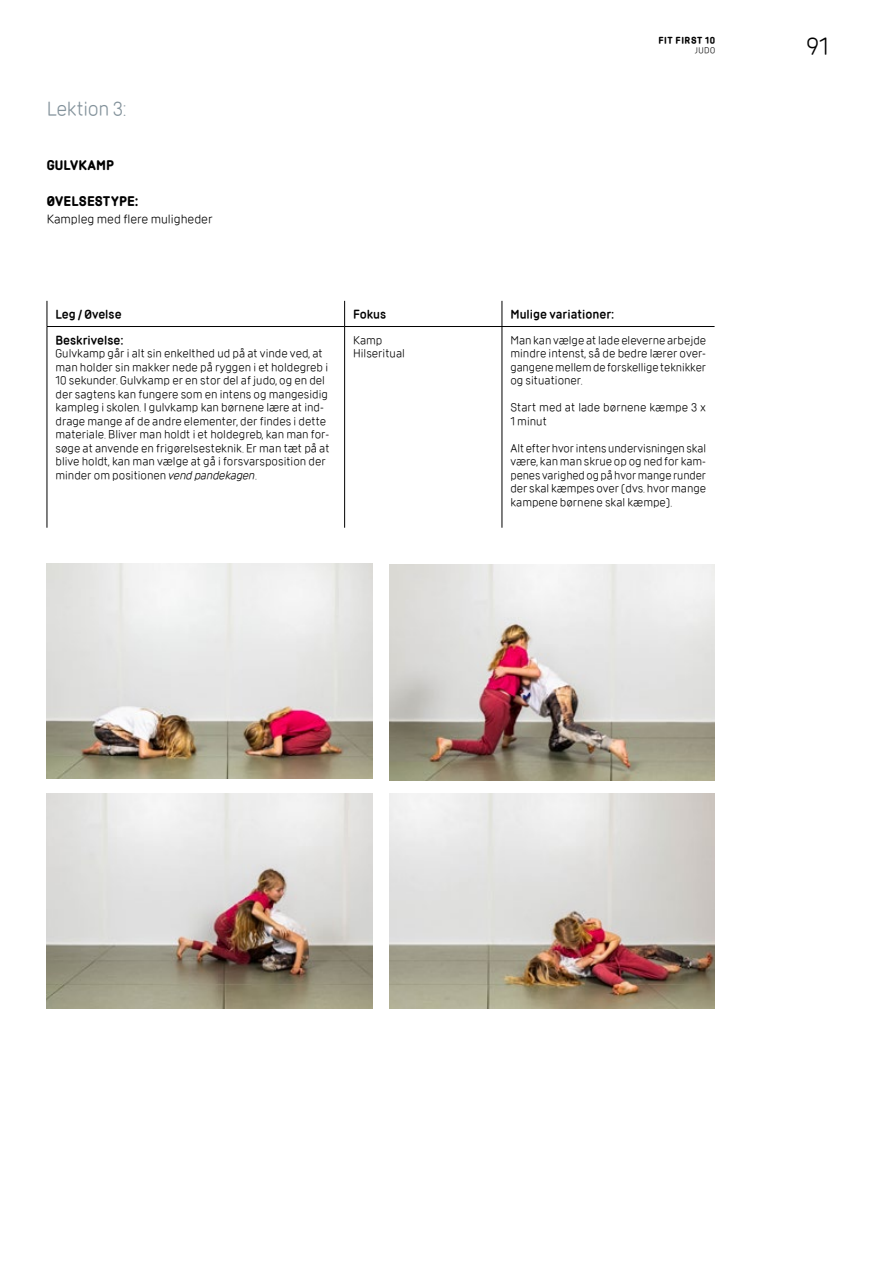
<style>
.page{position:relative;width:893px;height:1263px;background:#fff}
.page>*{position:absolute;margin:0;border:0;box-sizing:border-box;transform-origin:0 0}
.t1{font:24px "DIF";color:#000}
.t2{font:19.5px "DIF";letter-spacing:-.015em;color:#83929b}
.t3{font:12.3px "DIF";color:#000}
.t4{font:700 12px "DIF";letter-spacing:.015em;color:#000}
.t5{font:11.55px/13.5px "DIF";color:#000}
.t6{font:600 11.55px "DIF";color:#000}
.t7{font:700 8.4px "DIF";letter-spacing:.07em;color:#000}
.t8{font:8.4px "DIF";color:#000}
.s1{font-style:italic}
</style>
<div class="page">
<svg style="left:47px;top:301px;width:1px;height:25px"></svg>
<svg style="left:344px;top:301px;width:1px;height:25px"></svg>
<svg style="left:502px;top:301px;width:1px;height:25px"></svg>
<hr style="left:47px;top:326px;width:298px;height:1px;background:#000">
<hr style="left:47px;top:327px;width:1px;height:201px;background:#000">
<hr style="left:345px;top:326px;width:157px;height:1px;background:#000">
<hr style="left:344px;top:327px;width:1px;height:201px;background:#000">
<hr style="left:502px;top:326px;width:213px;height:1px;background:#000">
<hr style="left:502px;top:327px;width:1px;height:201px;background:#000">
<img style="left:47px;top:563px;width:325px;height:215px">
<img style="left:389px;top:565px;width:326px;height:215px">
<img style="left:47px;top:793px;width:325px;height:216px">
<img style="left:389px;top:793px;width:326px;height:216px">
<h2 class="t2" style="left:47px;top:97px;width:82px">Lektion 3:</h2>
<p class="t4" style="left:47px;top:157px;width:69px">GULVKAMP</p>
<p class="t4" style="left:47px;top:193px;width:93px">ØVELSESTYPE:</p>
<p class="t3" style="left:47px;top:212px;width:167px">Kampleg med flere muligheder</p>
<p class="t7" style="left:658px;top:35px;width:58px">FIT FIRST 10</p>
<p class="t8" style="left:695px;top:45px;width:22px">JUDO</p>
<p class="t6" style="left:55px;top:307px;width:68px">Leg / Øvelse</p>
<p class="t6" style="left:353px;top:307px;width:35px">Fokus</p>
<p class="t6" style="left:510px;top:307px;width:105px">Mulige variationer:</p>
<p class="t6" style="left:55px;top:333px;width:70px">Beskrivelse:</p>
<p class="t5" style="left:55px;top:347px;width:276px">Gulvkamp går i alt sin enkelthed ud på at vinde ved, at man holder sin makker nede på ryggen i et holdegreb i 10 sekunder. Gulvkamp er en stor del af judo, og en del der sagtens kan fungere som en intens og mangesidig kampleg i skolen. I gulvkamp kan børnene lære at ind&shy;drage mange af de andre elementer, der findes i dette materiale. Bliver man holdt i et holdegreb, kan man for&shy;søge at anvende en frigørelsesteknik. Er man tæt på at blive holdt, kan man vælge at gå i forsvarsposition der minder om positionen <span class="s1">vend pandekagen</span>.</p>
<p class="t5" style="left:353px;top:333px;width:53px">Kamp<br>Hilseritual</p>
<p class="t5" style="left:510px;top:333px;width:197px;text-align:justify">Man kan vælge at lade eleverne arbejde mindre intenst, så de bedre lærer over&shy;gangene mellem de forskellige teknikker og situationer.</p>
<p class="t5" style="left:510px;top:401px;width:197px">Start med at lade børnene kæmpe 3 x<br>1 minut</p>
<p class="t5" style="left:510px;top:441px;width:197px;text-align:justify">Alt efter hvor intens undervisningen skal være, kan man skrue op og ned for kam&shy;penes varighed og på hvor mange runder der skal kæmpes over (dvs. hvor mange kampene børnene skal kæmpe).</p>
<h1 class="t1" style="left:806px;top:32px;width:24px">91</h1>
</div>
